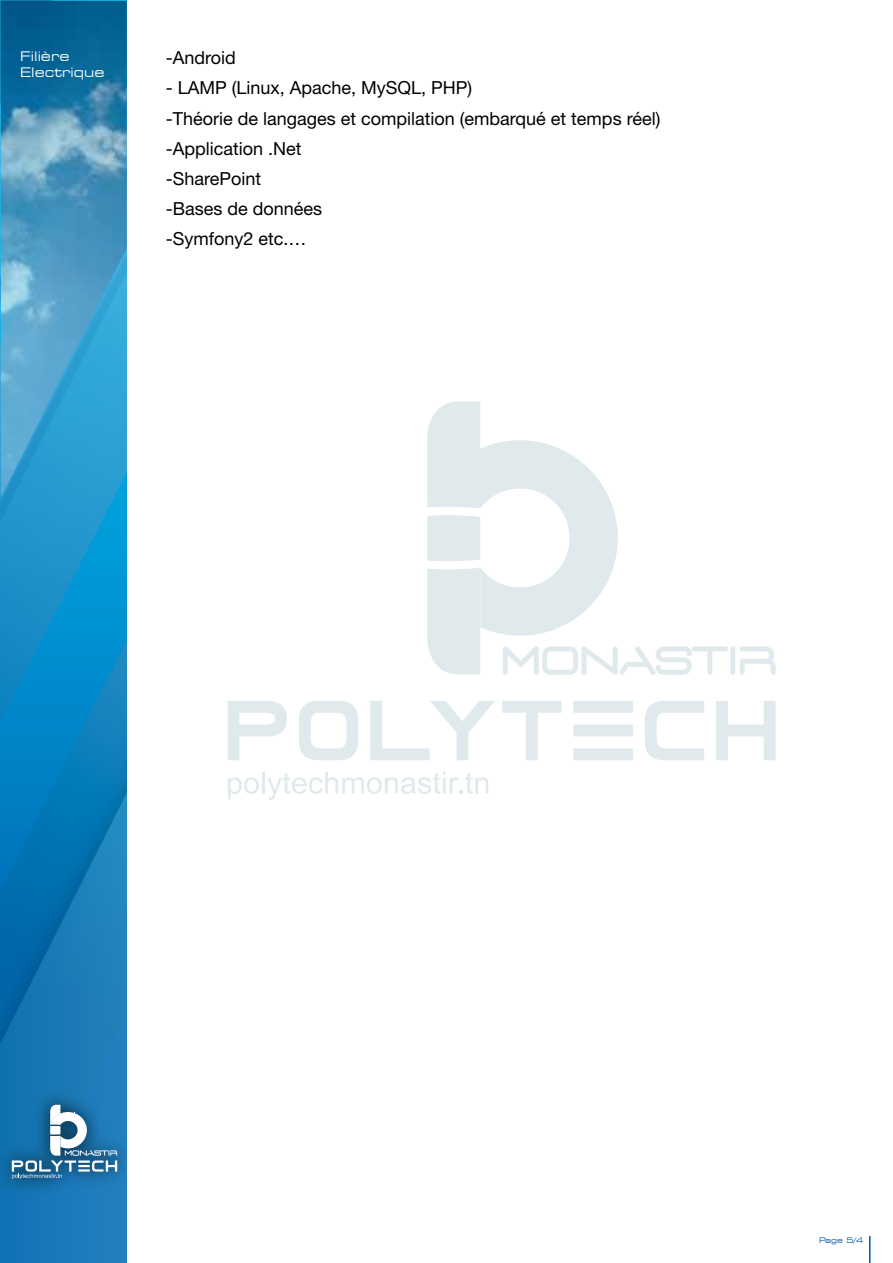
<style>
.page{position:relative;width:893px;height:1263px;background:#fff}
.page>*{position:absolute;margin:0;border:0;box-sizing:border-box;transform-origin:0 0}
.t1{font:18px/30.2px "Helvetica Neue LT Std";color:#000}
.t2{font:expanded 13.2px/15.8px "Square 721 BT";color:#fff}
.t3{font:expanded 7.5px "Square 721 BT";color:#0056a7}
</style>
<div class="page">
<img style="left:1px;top:1px;width:126px;height:491px">
<img style="left:1px;top:492px;width:126px;height:30px">
<svg style="left:1px;top:522px;width:126px;height:740px;background:#0e80be"></svg>
<img style="left:1px;top:1081px;width:126px;height:122px">
<svg style="left:12px;top:1105px;width:105px;height:74px"></svg>
<svg style="left:427px;top:401px;width:349px;height:274px"></svg>
<svg style="left:227px;top:701px;width:60px;height:59px"></svg>
<svg style="left:299px;top:701px;width:59px;height:59px"></svg>
<svg style="left:370px;top:701px;width:125px;height:59px"></svg>
<svg style="left:502px;top:701px;width:60px;height:59px"></svg>
<svg style="left:573px;top:701px;width:60px;height:59px"></svg>
<svg style="left:645px;top:701px;width:59px;height:59px"></svg>
<svg style="left:716px;top:701px;width:59px;height:59px"></svg>
<svg style="left:228px;top:777px;width:31px;height:23px"></svg>
<hr style="left:262px;top:772px;width:3px;height:21px;background:#00546d">
<svg style="left:268px;top:772px;width:220px;height:28px"></svg>
<svg style="left:869px;top:1236px;width:1px;height:27px"></svg>
<p class="t2" style="left:20px;top:49px;width:86px">Filière<br>Electrique</p>
<p class="t1" style="left:166px;top:43px;width:72px">-Android</p>
<p class="t1" style="left:166px;top:73px;width:496px">- LAMP (Linux, Apache, MySQL, PHP)<br>-Théorie de langages et compilation (embarqué et temps réel) -Application .Net<br>-SharePoint<br>-Bases de données<br>-Symfony2 etc.…</p>
<p class="t3" style="left:819px;top:1236px;width:46px">Page 5/4</p>
</div>
